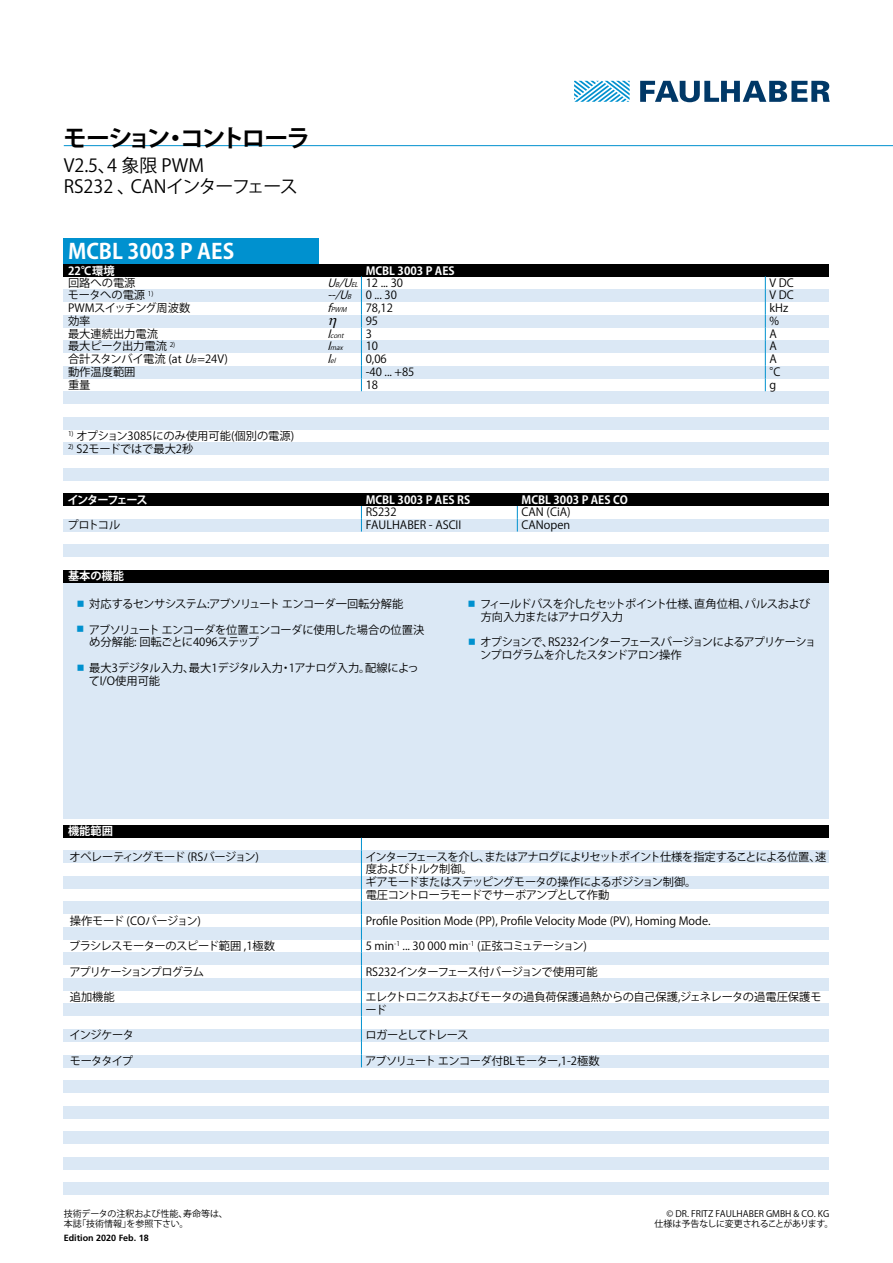
<style>
.page{position:relative;width:893px;height:1263px;background:#fff}
.page>*{position:absolute;margin:0;border:0;box-sizing:border-box;transform-origin:0 0}
.t1{font:700 24px "Koz Go Pro";letter-spacing:-.11em;color:#000}
.t2{font:700 21px "Koz Go Pro";color:#fff}
.t3{font:18px/21.6px "Koz Go Pro";color:#000}
.t4{font:11.25px/12.8px "Koz Go Pro";letter-spacing:-.02em;color:#000}
.t5{font:11.25px/12.8px "Koz Go Pro";color:#000}
.t6{font:11.25px/12.8px "Koz Go Pro";letter-spacing:-.06em;color:#000}
.t7{font:11.25px/12.8px "Koz Go Pro";letter-spacing:-.04em;color:#000}
.t8{font:11.25px/12.8px "Koz Go Pro";letter-spacing:-.07em;color:#000}
.t9{font:700 11.25px "Koz Go Pro";color:#fff}
.t10{font:11.25px "Koz Go Pro";letter-spacing:-.05em;color:#000}
.t11{font:11.25px "Koz Go Pro";letter-spacing:-.08em;color:#000}
.t12{font:11.25px "Koz Go Pro";letter-spacing:-.09em;color:#000}
.t13{font:700 11.25px "Koz Go Pro";letter-spacing:-.11em;color:#fff}
.t14{font:9px/10.8px "Koz Go Pro";color:#000}
.t15{font:700 9px "Frutiger LT";color:#000}
.t16{font:italic 6.6px "Koz Go Pro";color:#000}
.s1{font-style:italic}
.s2{font-style:italic;font-size:6.6px}
.s3{font-size:11.25px}
.s4{font-family:"Arial Unicode MS";font-size:13.95px;color:#0091cf}
</style>
<div class="page">
<svg style="left:574px;top:81px;width:56px;height:21px"></svg>
<svg style="left:640px;top:81px;width:190px;height:21px"></svg>
<div style="left:64px;top:580px;width:765px;height:239px;background:#dbe8f5"></div>
<div style="left:64px;top:264px;width:765px;height:12px;background:#000"></div>
<div style="left:64px;top:289px;width:765px;height:13px;background:#dbe8f5"></div>
<div style="left:64px;top:315px;width:765px;height:12px;background:#dbe8f5"></div>
<div style="left:64px;top:340px;width:765px;height:13px;background:#dbe8f5"></div>
<div style="left:64px;top:366px;width:765px;height:12px;background:#dbe8f5"></div>
<div style="left:64px;top:391px;width:765px;height:13px;background:#dbe8f5"></div>
<div style="left:64px;top:417px;width:765px;height:12px;background:#dbe8f5"></div>
<div style="left:64px;top:442px;width:765px;height:13px;background:#dbe8f5"></div>
<div style="left:64px;top:468px;width:765px;height:12px;background:#dbe8f5"></div>
<div style="left:64px;top:493px;width:765px;height:13px;background:#000"></div>
<div style="left:64px;top:519px;width:765px;height:12px;background:#dbe8f5"></div>
<div style="left:64px;top:544px;width:765px;height:13px;background:#dbe8f5"></div>
<div style="left:64px;top:570px;width:765px;height:13px;background:#000"></div>
<div style="left:64px;top:825px;width:765px;height:13px;background:#000"></div>
<div style="left:64px;top:850px;width:765px;height:13px;background:#dbe8f5"></div>
<div style="left:64px;top:901px;width:765px;height:13px;background:#dbe8f5"></div>
<div style="left:64px;top:927px;width:765px;height:13px;background:#dbe8f5"></div>
<div style="left:64px;top:952px;width:765px;height:13px;background:#dbe8f5"></div>
<div style="left:64px;top:978px;width:765px;height:13px;background:#dbe8f5"></div>
<div style="left:64px;top:1003px;width:765px;height:13px;background:#dbe8f5"></div>
<div style="left:64px;top:1029px;width:765px;height:13px;background:#dbe8f5"></div>
<div style="left:64px;top:1054px;width:765px;height:13px;background:#dbe8f5"></div>
<div style="left:64px;top:1080px;width:765px;height:13px;background:#dbe8f5"></div>
<div style="left:64px;top:1106px;width:765px;height:12px;background:#dbe8f5"></div>
<div style="left:64px;top:1131px;width:765px;height:13px;background:#dbe8f5"></div>
<div style="left:64px;top:1157px;width:765px;height:12px;background:#dbe8f5"></div>
<div style="left:64px;top:876px;width:765px;height:13px;background:#dbe8f5"></div>
<div style="left:64px;top:1182px;width:765px;height:13px;background:#dbe8f5"></div>
<hr style="left:64px;top:145px;width:829px;height:1px;background:#0091cf">
<div style="left:64px;top:238px;width:255px;height:26px;background:#0091cf"></div>
<svg style="left:361px;top:276px;width:1px;height:115px"></svg>
<svg style="left:765px;top:276px;width:1px;height:115px"></svg>
<svg style="left:361px;top:506px;width:1px;height:25px"></svg>
<svg style="left:517px;top:506px;width:1px;height:25px"></svg>
<svg style="left:361px;top:838px;width:1px;height:12px"></svg>
<hr style="left:361px;top:850px;width:1px;height:51px;background:#0091cf">
<svg style="left:361px;top:901px;width:1px;height:166px"></svg>
<h1 class="t1" style="left:63px;top:123px;width:249px">モーション・コントローラ</h1>
<h3 class="t3" style="left:64px;top:155px;width:236px">V2.5、4 象限 PWM<br>RS232 、CANインターフェース</h3>
<h2 class="t2" style="left:68px;top:238px;width:168px">MCBL 3003 P AES</h2>
<p class="t9" style="left:68px;top:263px;width:48px">22℃環境</p>
<p class="t9" style="left:366px;top:263px;width:90px">MCBL 3003 P AES</p>
<p class="t4" style="left:68px;top:276px;width:69px">回路への電源</p>
<p class="t4" style="left:327px;top:276px;width:77px"><span class="s1">U</span><span class="s2">B</span><span class="s1">/U</span><span class="s2">EL</span> 1 2 . . . 3 0</p>
<p class="t4" style="left:770px;top:276px;width:26px">V DC</p>
<p class="t4" style="left:68px;top:289px;width:87px">モータへの電源 <sup>1)</sup></p>
<p class="t4" style="left:327px;top:289px;width:71px"><span class="s1">--/U</span><span class="s2">B</span> 0 ... 3 0</p>
<p class="t4" style="left:770px;top:289px;width:26px">V DC</p>
<p class="t7" style="left:68px;top:302px;width:124px">PWMスイッチング周波数</p>
<p class="t16" style="left:327px;top:305px;width:23px"><span class="s3">f</span>PWM</p>
<p class="t4" style="left:366px;top:302px;width:29px">78,12</p>
<p class="t4" style="left:770px;top:302px;width:20px">kHz</p>
<p class="t4" style="left:68px;top:315px;width:24px">効率</p>
<p class="t4" style="left:366px;top:315px;width:14px">95</p>
<p class="t4" style="left:770px;top:315px;width:11px">%</p>
<p class="t5" style="left:68px;top:327px;width:91px">最大連続出力電流</p>
<p class="t16" style="left:327px;top:331px;width:20px"><span class="s3">I</span>cont</p>
<p class="t4" style="left:366px;top:327px;width:8px">3</p>
<p class="t4" style="left:770px;top:327px;width:9px">A</p>
<p class="t4" style="left:68px;top:340px;width:109px">最大ピーク出力電流 <sup>2)</sup></p>
<p class="t16" style="left:327px;top:344px;width:19px"><span class="s3">I</span>max</p>
<p class="t4" style="left:366px;top:340px;width:14px">10</p>
<p class="t4" style="left:770px;top:340px;width:9px">A</p>
<p class="t4" style="left:68px;top:353px;width:162px">合計スタンバイ電流 (at <span class="s1">U</span><span class="s2">B</span>=24V)</p>
<p class="t16" style="left:327px;top:356px;width:12px"><span class="s3">l</span>el</p>
<p class="t4" style="left:366px;top:353px;width:23px">0,06</p>
<p class="t4" style="left:770px;top:353px;width:9px">A</p>
<p class="t4" style="left:68px;top:366px;width:69px">動作温度範囲</p>
<p class="t4" style="left:366px;top:366px;width:50px">-40 ... +85</p>
<p class="t4" style="left:769px;top:366px;width:13px">°C</p>
<p class="t4" style="left:68px;top:378px;width:24px">重量</p>
<p class="t4" style="left:366px;top:378px;width:14px">18</p>
<p class="t4" style="left:770px;top:378px;width:8px">g</p>
<p class="t5" style="left:68px;top:430px;width:228px"><sup>1)</sup> オプション3085にのみ使用可能(個別の電源)</p>
<p class="t5" style="left:68px;top:442px;width:127px"><sup>2)</sup> S2モードではで最大2秒</p>
<p class="t13" style="left:68px;top:493px;width:82px">インターフェース</p>
<p class="t9" style="left:366px;top:493px;width:106px">MCBL 3003 P AES RS</p>
<p class="t9" style="left:522px;top:493px;width:108px">MCBL 3003 P AES CO</p>
<p class="t4" style="left:366px;top:506px;width:33px">RS232</p>
<p class="t4" style="left:522px;top:506px;width:51px">CAN (CiA)</p>
<p class="t4" style="left:67px;top:519px;width:54px">プロトコル</p>
<p class="t5" style="left:366px;top:519px;width:97px">FAULHABER - ASCII</p>
<p class="t5" style="left:522px;top:519px;width:50px">CANopen</p>
<p class="t9" style="left:68px;top:568px;width:58px">基本の機能</p>
<p class="t10" style="left:77px;top:597px;width:328px"><span class="s4">■</span> 対応するセンサシステム:アブソリュート エンコーダ一回転分解能</p>
<p class="t4" style="left:89px;top:623px;width:337px;text-indent:-13px"><span class="s4">■</span> アブソリュート エンコーダを位置エンコーダに使用した場合の位置決め分解能: 回転ごとに4096ステップ</p>
<p class="t5" style="left:89px;top:662px;width:331px;text-indent:-12px"><span class="s4">■</span> 最大3デジタル入力、最大1デジタル入力・1アナログ入力。配線によってI/O使用可能</p>
<p class="t7" style="left:481px;top:598px;width:331px;text-indent:-13px"><span class="s4">■</span> フィールドバスを介したセットポイント仕様、直角位相、パルスおよび方向入力またはアナログ入力</p>
<p class="t8" style="left:480px;top:636px;width:337px;text-indent:-12px"><span class="s4">■</span> オプションで、RS232インターフェースバージョンによるアプリケーションプログラムを介したスタンドアロン操作</p>
<p class="t9" style="left:68px;top:824px;width:46px">機能範囲</p>
<p class="t7" style="left:70px;top:850px;width:191px">オペレーティングモード (RSバージョン)</p>
<p class="t6" style="left:365px;top:850px;width:462px">インターフェースを介し、またはアナログによりセットポイント仕様を指定することによる位置、速度およびトルク制御。<br>ギアモードまたはステッピングモータの操作によるポジション制御。<br>電圧コントローラモードでサーボアンプとして作動</p>
<p class="t4" style="left:70px;top:914px;width:133px">操作モード (COバージョン)</p>
<p class="t5" style="left:366px;top:914px;width:346px">Profile Position Mode (PP), Profile Velocity Mode (PV), Homing Mode.</p>
<p class="t4" style="left:69px;top:940px;width:207px">ブラシレスモーターのスピード範囲 ,1極数</p>
<p class="t4" style="left:366px;top:940px;width:223px">5 min<sup>-1</sup> ... 30 000 min<sup>-1</sup> (正弦コミュテーション)</p>
<p class="t11" style="left:69px;top:964px;width:136px">アプリケーションプログラム</p>
<p class="t4" style="left:366px;top:965px;width:234px">RS232インターフェース付バージョンで使用可能</p>
<p class="t4" style="left:70px;top:991px;width:46px">追加機能</p>
<p class="t4" style="left:366px;top:991px;width:457px">エレクトロニクスおよびモータの過負荷保護過熱からの自己保護,ジェネレータの過電圧保護モード</p>
<p class="t4" style="left:70px;top:1029px;width:66px">インジケータ</p>
<p class="t12" style="left:365px;top:1028px;width:105px">ロガーとしてトレース</p>
<p class="t4" style="left:70px;top:1055px;width:65px">モータタイプ</p>
<p class="t6" style="left:365px;top:1055px;width:236px">アブソリュート エンコーダ付BLモーター,1-2極数</p>
<p class="t14" style="left:64px;top:1208px;width:166px">技術データの注釈および性能、寿命等は、本誌「技術情報」を参照下さい。</p>
<p class="t14" style="left:654px;top:1208px;width:181px;text-indent:12px">© DR. FRITZ FAULHABER GMBH &amp; CO. KG仕様は予告なしに変更されることがあります。</p>
<p class="t15" style="left:64px;top:1233px;width:87px">Edition 2020 Feb. 18</p>
</div>
